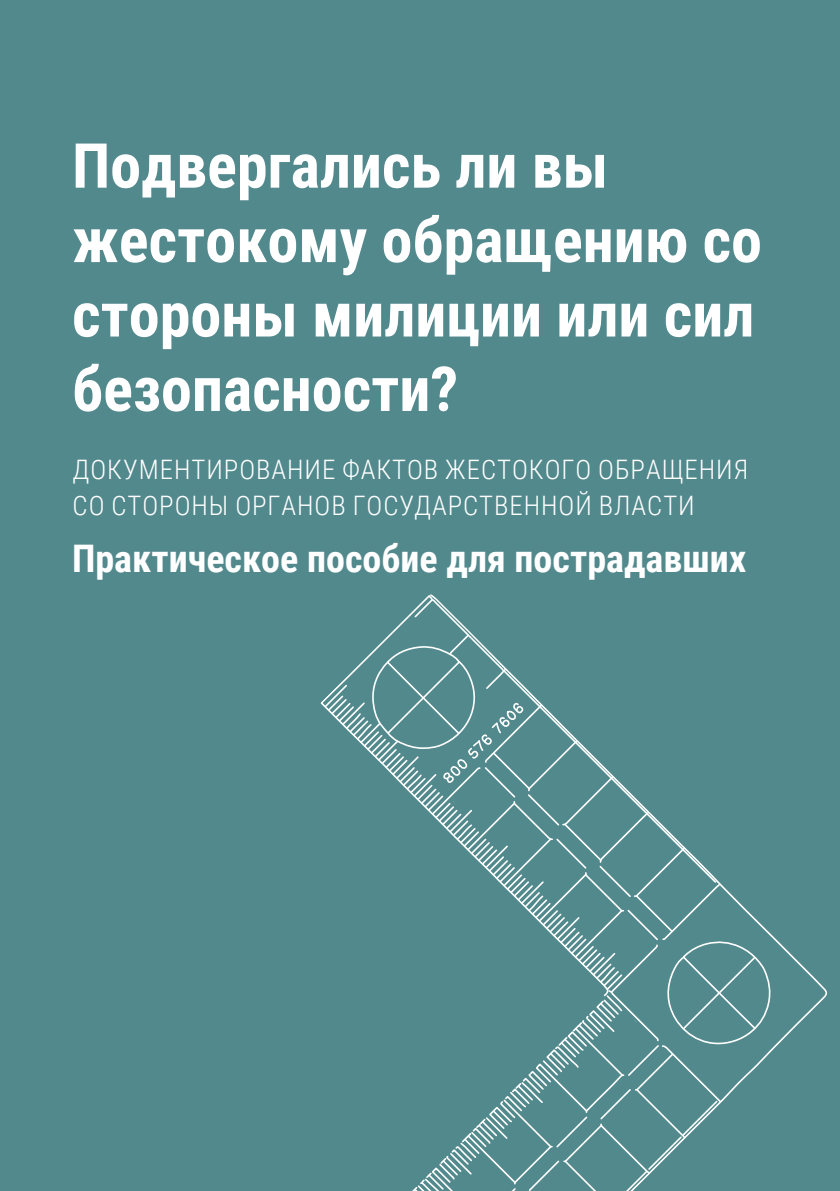
<style>
.page{position:relative;width:840px;height:1191px;background:#fff}
.page>*{position:absolute;margin:0;border:0;box-sizing:border-box;transform-origin:0 0}
.t1{font:700 62px/74.4px "Roboto Condensed";color:#fff}
.t2{font:700 38px "Roboto Condensed";color:#fff}
.t3{font:300 26.8px/36px "Roboto Condensed";letter-spacing:.035em;color:#fff}
</style>
<div class="page">
<div style="left:0;top:0;width:839px;height:1191px;background:#52898d"></div>
<svg style="left:323px;top:597px;width:449px;height:594px"></svg>
<h1 class="t1" style="left:72px;top:126px;width:691px">Подвергались ли вы жестокому обращению со стороны милиции или сил безопасности?</h1>
<p class="t3" style="left:72px;top:450px;width:676px">ДОКУМЕНТИРОВАНИЕ ФАКТОВ ЖЕСТОКОГО ОБРАЩЕНИЯ<br>СО СТОРОНЫ ОРГАНОВ ГОСУДАРСТВЕННОЙ ВЛАСТИ</p>
<h2 class="t2" style="left:72px;top:531px;width:675px">Практическое пособие для пострадавших</h2>
</div>
